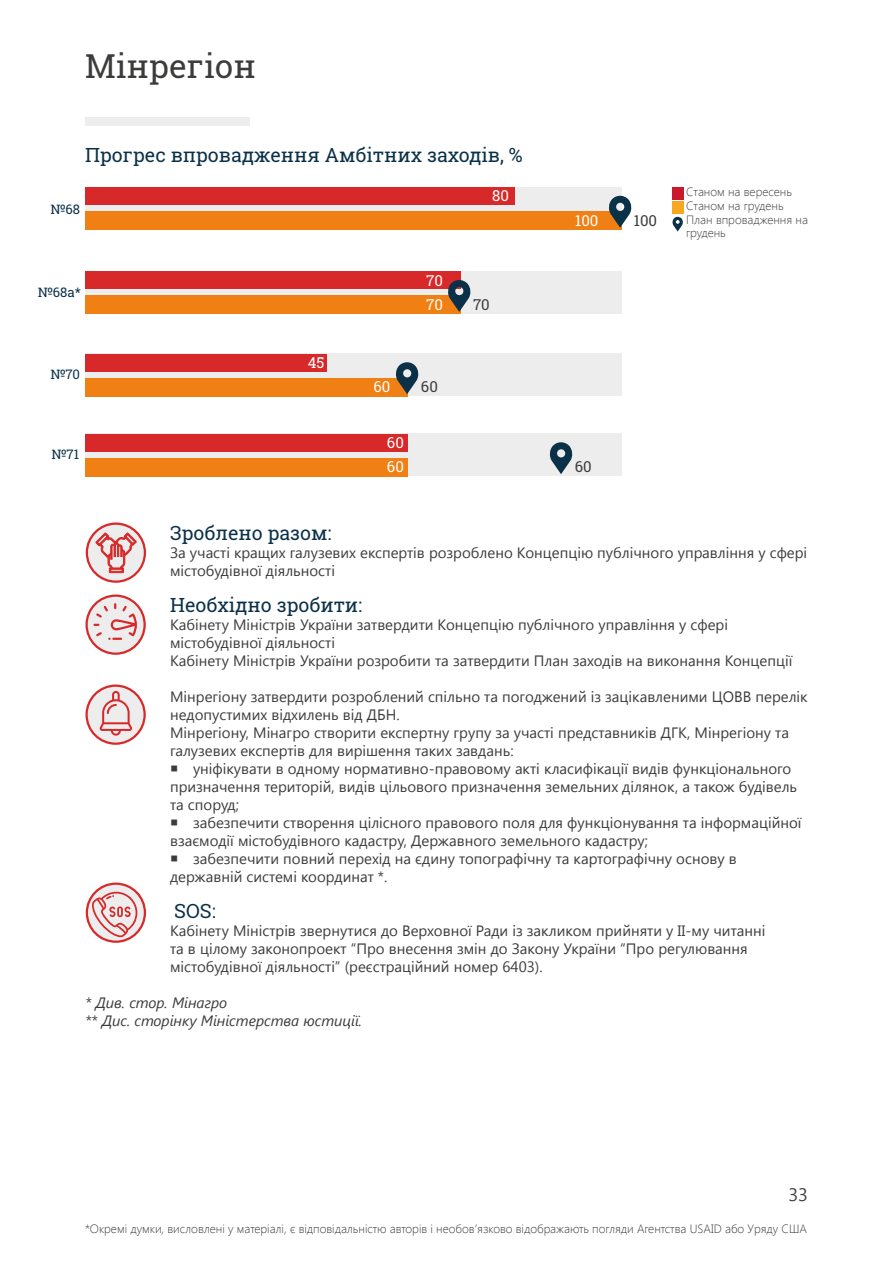
<style>
.page{position:relative;width:893px;height:1263px;background:#fff}
.page>*{position:absolute;margin:0;border:0;box-sizing:border-box;transform-origin:0 0}
.t1{font:33px "Roboto Slab";color:#3c3c3b}
.t2{font:19.5px "Roboto Slab";color:#0b3149}
.t3{font:18px "Segoe UI";color:#3c3c3b}
.t4{font:15px/18px "Segoe UI";color:#3c3c3b}
.t5{font:italic 15px/18px "Segoe UI";color:#3c3c3b}
.t6{font:15px/24.3px "Roboto Slab";color:#fff}
.t7{font:15px "Roboto Slab";color:#3c3c3b}
.t8{font:13.05px "Roboto Slab";color:#0b3149}
.t9{font:300 12px/14.2px "Segoe UI";color:#3c3c3b}
</style>
<div class="page">
<div style="left:85px;top:118px;width:165px;height:8px;background:#ededed"></div>
<div style="left:672px;top:187px;width:11px;height:12px;background:#ca182d"></div>
<div style="left:672px;top:201px;width:11px;height:13px;background:#f7a820"></div>
<svg style="left:672px;top:217px;width:11px;height:14px"></svg>
<div style="left:85px;top:187px;width:537px;height:43px;background:#ededed"></div>
<div style="left:85px;top:187px;width:430px;height:18px;background:#d72929"></div>
<div style="left:85px;top:212px;width:537px;height:18px;background:#f08013"></div>
<svg style="left:609px;top:196px;width:22px;height:32px"></svg>
<div style="left:85px;top:272px;width:537px;height:42px;background:#ededed"></div>
<div style="left:85px;top:272px;width:376px;height:17px;background:#d72929"></div>
<div style="left:85px;top:296px;width:376px;height:18px;background:#f08013"></div>
<svg style="left:448px;top:280px;width:22px;height:32px"></svg>
<div style="left:85px;top:354px;width:537px;height:42px;background:#ededed"></div>
<div style="left:85px;top:354px;width:242px;height:17px;background:#d72929"></div>
<div style="left:85px;top:378px;width:322px;height:18px;background:#f08013"></div>
<svg style="left:396px;top:362px;width:22px;height:32px"></svg>
<div style="left:85px;top:434px;width:537px;height:42px;background:#ededed"></div>
<div style="left:85px;top:434px;width:322px;height:17px;background:#d72929"></div>
<div style="left:85px;top:458px;width:322px;height:18px;background:#f08013"></div>
<svg style="left:550px;top:442px;width:22px;height:32px"></svg>
<svg style="left:87px;top:524px;width:58px;height:58px"></svg>
<div style="left:86px;top:522px;width:60px;height:61px;border:2px solid #d72929;border-radius:50%"></div>
<svg style="left:95px;top:532px;width:42px;height:41px;background:#e5adad"></svg>
<svg style="left:87px;top:686px;width:58px;height:58px"></svg>
<div style="left:85px;top:684px;width:61px;height:61px;border:2px solid #d72929;border-radius:50%"></div>
<svg style="left:100px;top:691px;width:32px;height:45px"></svg>
<svg style="left:87px;top:884px;width:58px;height:58px"></svg>
<div style="left:86px;top:882px;width:60px;height:61px;border:2px solid #d72929;border-radius:50%"></div>
<svg style="left:92px;top:892px;width:45px;height:45px;background:#e7b8b8"></svg>
<svg style="left:87px;top:596px;width:58px;height:58px"></svg>
<div style="left:85px;top:594px;width:61px;height:61px;border:2px solid #d72929;border-radius:50%"></div>
<svg style="left:93px;top:603px;width:44px;height:37px;background:#e8c9c9"></svg>
<h1 class="t1" style="left:85px;top:44px;width:172px">Мінрегіон</h1>
<h2 class="t2" style="left:85px;top:142px;width:439px">Прогрес впровадження Амбітних заходів, %</h2>
<p class="t8" style="left:51px;top:200px;width:31px">№68</p>
<p class="t8" style="left:38px;top:283px;width:44px">№68a*</p>
<p class="t8" style="left:51px;top:366px;width:31px">№70</p>
<p class="t8" style="left:52px;top:446px;width:29px">№71</p>
<p class="t6" style="left:308px;top:350px;width:18px">45</p>
<p class="t6" style="left:426px;top:268px;width:18px">70<br>70</p>
<p class="t6" style="left:373px;top:374px;width:18px">60</p>
<p class="t6" style="left:387px;top:430px;width:18px">60<br>60</p>
<p class="t7" style="left:421px;top:376px;width:18px">60</p>
<p class="t6" style="left:492px;top:183px;width:18px">80</p>
<p class="t7" style="left:473px;top:294px;width:18px">70</p>
<p class="t6" style="left:575px;top:208px;width:25px">100</p>
<p class="t7" style="left:634px;top:210px;width:25px">100</p>
<p class="t9" style="left:686px;top:184px;width:123px">Станом на вересень<br>Станом на грудень<br>План впровадження на</p>
<p class="t9" style="left:686px;top:225px;width:41px">грудень</p>
<p class="t7" style="left:575px;top:456px;width:18px">60</p>
<h2 class="t2" style="left:170px;top:520px;width:163px">Зроблено разом:</h2>
<p class="t4" style="left:170px;top:543px;width:639px">За участі кращих галузевих експертів розроблено Концепцію публічного управління у сфері містобудівної діяльності</p>
<h2 class="t2" style="left:170px;top:592px;width:194px">Необхідно зробити:</h2>
<p class="t4" style="left:170px;top:615px;width:624px">Кабінету Міністрів України затвердити Концепцію публічного управління у сфері містобудівної діяльності<br>Кабінету Міністрів України розробити та затвердити План заходів на виконання Концепції</p>
<p class="t4" style="left:170px;top:687px;width:639px">Мінрегіону затвердити розроблений спільно та погоджений із зацікавленими ЦОВВ перелік недопустимих відхилень від ДБН.<br>Мінрегіону, Мінагро створити експертну групу за участі представників ДГК, Мінрегіону та галузевих експертів для вирішення таких завдань:</p>
<p class="t4" style="left:170px;top:759px;width:629px;text-indent:23px">уніфікувати в одному нормативно-правовому акті класифікації видів функціонального призначення територій, видів цільового призначення земельних ділянок, а також будівель та споруд;</p>
<p class="t4" style="left:193px;top:813px;width:610px">забезпечити створення цілісного правового поля для функціонування та інформаційної</p>
<p class="t4" style="left:170px;top:831px;width:479px">взаємодії містобудівного кадастру, Державного земельного кадастру;</p>
<p class="t4" style="left:193px;top:849px;width:545px">забезпечити повний перехід на єдину топографічну та картографічну основу в</p>
<p class="t4" style="left:170px;top:867px;width:219px">державній системі координат *.</p>
<h2 class="t2" style="left:174px;top:898px;width:43px">SOS:</h2>
<p class="t4" style="left:170px;top:921px;width:597px">Кабінету Міністрів звернутися до Верховної Ради із закликом прийняти у ІІ-му читанні та в цілому законопроект “Про внесення змін до Закону України “Про регулювання містобудівної діяльності” (реєстраційний номер 6403).</p>
<p class="t5" style="left:85px;top:993px;width:279px">* Див. стор. Мінагро<br>** Дис. сторінку Міністерства юстиції.</p>
<p class="t3" style="left:788px;top:1182px;width:21px">33</p>
<p class="t9" style="left:85px;top:1221px;width:723px">*Окремі думки, висловлені у матеріалі, є відповідальністю авторів і необов’язково відображають погляди Агентства USAID або Уряду США</p>
</div>
